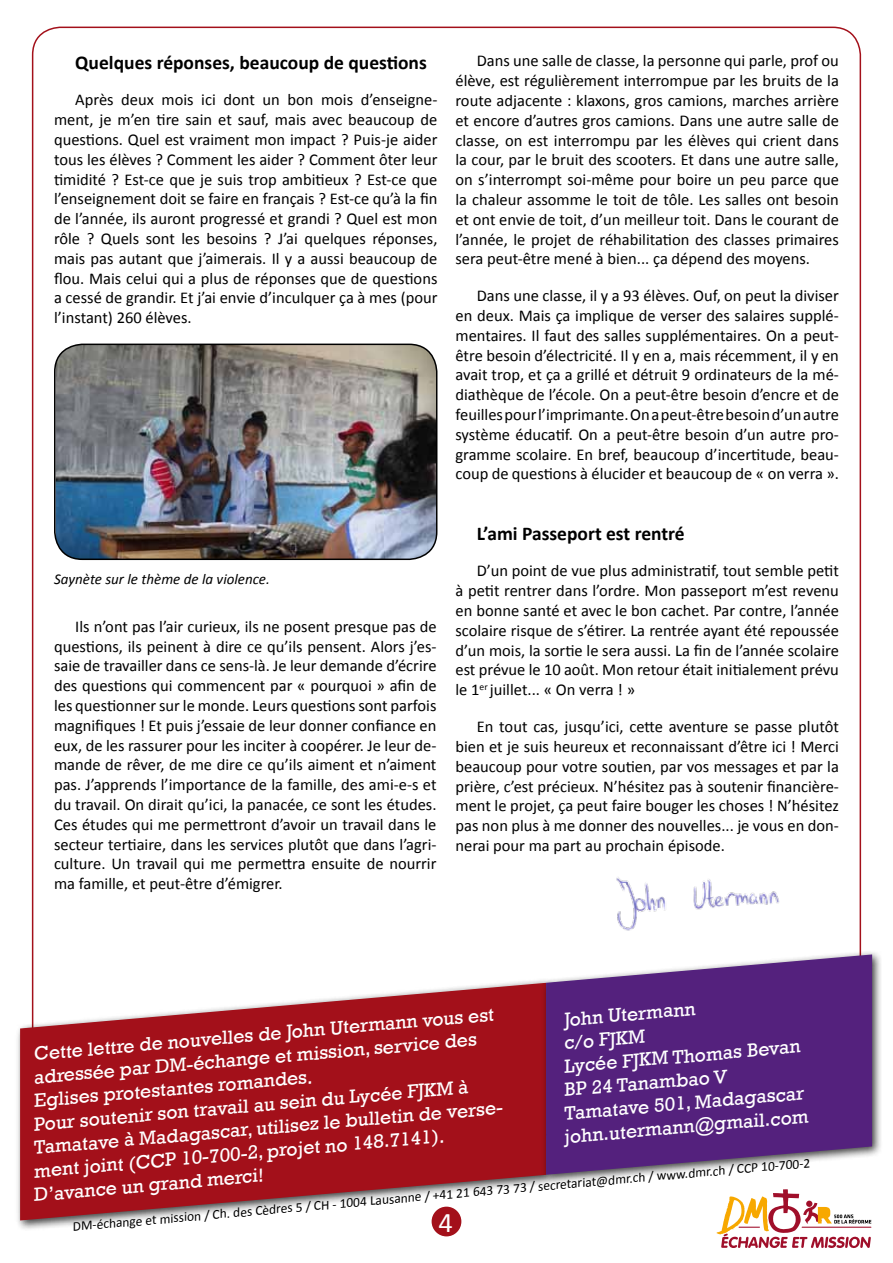
<style>
.page{position:relative;width:893px;height:1263px;background:#fff}
.page>*{position:absolute;margin:0;border:0;box-sizing:border-box;transform-origin:0 0}
.t1{font:28.5px "Calibri";color:#fff}
.t2{font:19.5px "Rockwell";color:#fff}
.t3{font:700 19.5px "Calibri";color:#000}
.t4{font:16.5px/19.8px "Calibri";color:#000;text-align:justify}
.t5{font:italic 15px "Calibri";color:#000}
.t6{font:13.5px "Calibri";color:#000}
</style>
<div class="page">
<svg style="left:716px;top:1189px;width:155px;height:59px"></svg>
<div style="left:432px;top:1207px;width:29px;height:29px;background:#a3101a;border-radius:50%"></div>
<div style="left:432px;top:1206px;width:29px;height:30px;border:2px solid #a3101a;border-radius:50%"></div>
<div style="left:15px;top:978px;width:542px;height:253px;background:#000;opacity:.75"></div>
<svg style="left:19px;top:982px;width:528px;height:239px"></svg>
<div style="left:541px;top:950px;width:342px;height:236px;background:#000;opacity:.75"></div>
<svg style="left:545px;top:954px;width:328px;height:221px;background:#673a8a"></svg>
<img style="left:56px;top:344px;width:381px;height:215px">
<div style="left:54px;top:344px;width:383px;height:216px;border:2px solid #000;border-radius:28px"></div>
<img style="left:616px;top:877px;width:164px;height:54px">
<p class="t3" style="left:75px;top:50px;width:353px">Quelques réponses, beaucoup de questions</p>
<p class="t4" style="left:54px;top:90px;width:385px;text-indent:21px">Après deux mois ici dont un bon mois d’enseigne&shy;ment, je m’en tire sain et sauf, mais avec beaucoup de questions. Quel est vraiment mon impact ? Puis-je aider tous les élèves ? Comment les aider ? Comment ôter leur timidité ? Est-ce que je suis trop ambitieux ? Est-ce que l’enseignement doit se faire en français ? Est-ce qu’à la fin de l’année, ils auront progressé et grandi ? Quel est mon rôle ? Quels sont les besoins ? J’ai quelques réponses, mais pas autant que j’aimerais. Il y a aussi beaucoup de flou. Mais celui qui a plus de réponses que de questions a cessé de grandir. Et j’ai envie d’inculquer ça à mes (pour l’instant) 260 élèves.</p>
<p class="t5" style="left:54px;top:569px;width:217px">Saynète sur le thème de la violence.</p>
<p class="t4" style="left:54px;top:616px;width:384px;text-indent:21px">Ils n’ont pas l’air curieux, ils ne posent presque pas de questions, ils peinent à dire ce qu’ils pensent. Alors j’es&shy;saie de travailler dans ce sens-là. Je leur demande d’écrire des questions qui commencent par « pourquoi » afin de les questionner sur le monde. Leurs questions sont parfois magnifiques ! Et puis j’essaie de leur donner confiance en eux, de les rassurer pour les inciter à coopérer. Je leur de&shy;mande de rêver, de me dire ce qu’ils aiment et n’aiment pas. J’apprends l’importance de la famille, des ami-e-s et du travail. On dirait qu’ici, la panacée, ce sont les études.<br>Ces études qui me permettront d’avoir un travail dans le secteur tertiaire, dans les services plutôt que dans l’agri&shy;culture. Un travail qui me permettra ensuite de nourrir ma famille, et peut-être d’émigrer.</p>
<p class="t4" style="left:455px;top:51px;width:385px;text-indent:21px">Dans une salle de classe, la personne qui parle, prof ou élève, est régulièrement interrompue par les bruits de la route adjacente : klaxons, gros camions, marches arrière et encore d’autres gros camions. Dans une autre salle de classe, on est interrompu par les élèves qui crient dans la cour, par le bruit des scooters. Et dans une autre salle, on s’interrompt soi-même pour boire un peu parce que la chaleur assomme le toit de tôle. Les salles ont besoin et ont envie de toit, d’un meilleur toit. Dans le courant de l’année, le projet de réhabilitation des classes primaires sera peut-être mené à bien... ça dépend des moyens.</p>
<p class="t4" style="left:455px;top:286px;width:385px;text-indent:21px">Dans une classe, il y a 93 élèves. Ouf, on peut la diviser en deux. Mais ça implique de verser des salaires supplé&shy;mentaires. Il faut des salles supplémentaires. On a peut&shy;être besoin d’électricité. Il y en a, mais récemment, il y en avait trop, et ça a grillé et détruit 9 ordinateurs de la mé&shy;diathèque de l’école. On a peut-être besoin d’encre et de feuilles pour l’imprimante. On a peut-être besoin d’un autre système éducatif. On a peut-être besoin d’un autre pro&shy;gramme scolaire. En bref, beaucoup d’incertitude, beau&shy;coup de questions à élucider et beaucoup de « on verra ».</p>
<p class="t3" style="left:477px;top:521px;width:210px">L’ami Passeport est rentré</p>
<p class="t4" style="left:455px;top:561px;width:385px;text-indent:21px">D’un point de vue plus administratif, tout semble petit à petit rentrer dans l’ordre. Mon passeport m’est revenu en bonne santé et avec le bon cachet. Par contre, l’année scolaire risque de s’étirer. La rentrée ayant été repoussée d’un mois, la sortie le sera aussi. La fin de l’année scolaire est prévue le 10 août. Mon retour était initialement prévu le 1<sup>er</sup> juillet... « On verra ! »</p>
<p class="t4" style="left:455px;top:717px;width:385px;text-indent:21px">En tout cas, jusqu’ici, cette aventure se passe plutôt bien et je suis heureux et reconnaissant d’être ici ! Merci beaucoup pour votre soutien, par vos messages et par la prière, c’est précieux. N’hésitez pas à soutenir financière&shy;ment le projet, ça peut faire bouger les choses ! N’hésitez pas non plus à me donner des nouvelles... je vous en don&shy;nerai pour ma part au prochain épisode.</p>
<p class="t2" style="left:563px;top:1008px;width:133px;rotate:-5deg">John Utermann</p>
<p class="t2" style="left:563px;top:1032px;width:82px;rotate:-5deg">c/o FJKM</p>
<p class="t2" style="left:33px;top:1043px;width:463px;rotate:-5deg">Cette lettre de nouvelles de John Utermann vous est</p>
<p class="t2" style="left:33px;top:1066px;width:446px;rotate:-5deg">adressée par DM-échange et mission, service des</p>
<p class="t2" style="left:563px;top:1055px;width:238px;rotate:-5deg">Lycée FJKM Thomas Bevan</p>
<p class="t2" style="left:563px;top:1079px;width:165px;rotate:-5deg">BP 24 Tanambao V</p>
<p class="t2" style="left:33px;top:1090px;width:281px;rotate:-5deg">Eglises protestantes romandes.</p>
<p class="t2" style="left:33px;top:1113px;width:437px;rotate:-5deg">Pour soutenir son travail au sein du Lycée FJKM à</p>
<p class="t2" style="left:563px;top:1102px;width:242px;rotate:-5deg">Tamatave 501, Madagascar</p>
<p class="t2" style="left:33px;top:1137px;width:475px;rotate:-5deg">Tamatave à Madagascar, utilisez le bulletin de verse-</p>
<p class="t2" style="left:563px;top:1126px;width:247px;rotate:-5deg">john.utermann@gmail.com</p>
<p class="t2" style="left:33px;top:1160px;width:413px;rotate:-5deg">ment joint (CCP 10-700-2, projet no 148.7141).</p>
<p class="t6" style="left:72px;top:1218px;width:742px;rotate:-5deg">DM-échange et mission / Ch. des Cèdres 5 / CH - 1004 Lausanne / +41 21 643 73 73 / secretariat@dmr.ch / www.dmr.ch / CCP 10-700-2</p>
<p class="t2" style="left:33px;top:1183px;width:232px;rotate:-5deg">D’avance un grand merci!</p>
<h1 class="t1" style="left:439px;top:1205px;width:16px">4</h1>
</div>
